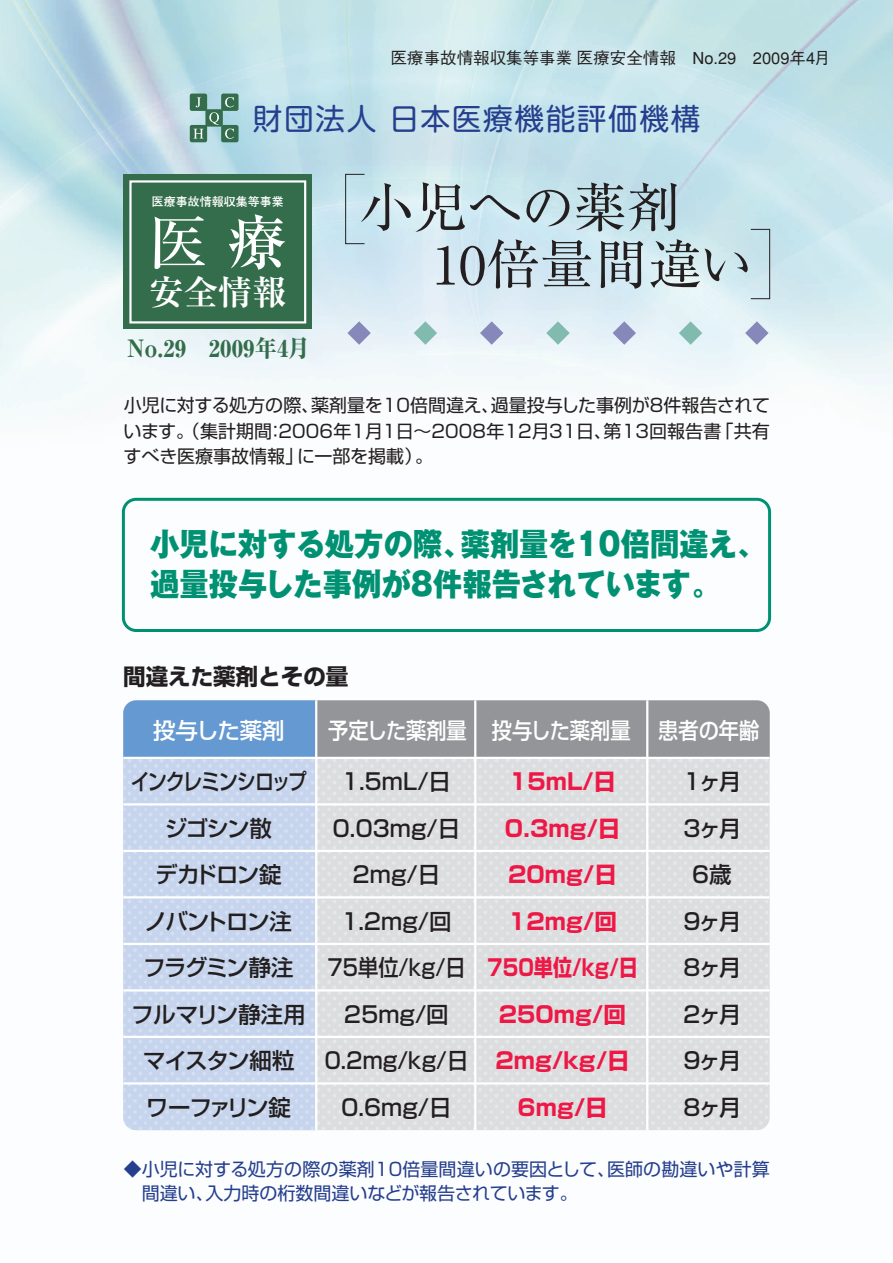
<style>
.page{position:relative;width:893px;height:1263px;background:#fff}
.page>*{position:absolute;margin:0;border:0;box-sizing:border-box;transform-origin:0 0}
.t1{font:500 59.4px "Ryumin";color:#fff}
.t2{font:54px/57px "Ryumin";color:#231f20}
.t3{font:700 34.35px "Ryumin";color:#fff}
.t4{font:31.5px/40.5px "Gothic MB101 hea";color:#009173;scale:.93 1}
.t5{font:29.85px "Shin M Go";letter-spacing:.05em;color:#253f8e}
.t6{font:800 24px "Ryumin";color:#346d4b;scale:.95 1}
.t7{font:500 22.5px/46.5px "Shin Go";color:#231f20;text-align:center}
.t8{font:500 22.5px/46.5px "Shin Go";letter-spacing:-.045em;color:#231f20;text-align:center;scale:.85 1}
.t9{font:700 22.5px/46.5px "Shin Go";color:#ed1845;text-align:center}
.t10{font:500 22.5px/46.5px "Shin Go";letter-spacing:-.095em;color:#231f20;text-align:center}
.t11{font:500 22.5px "Shin Go";color:#fff;scale:.9 1}
.t12{font:700 22.5px "Shin Go";color:#231f20}
.t13{font:500 22.5px "Shin Go";color:#fff}
.t14{font:18px/25.5px "Shin Go";letter-spacing:.005em;color:#231f20;text-align:justify}
.t15{font:18px/24px "Shin Go";color:#253f8e}
.t16{font:500 16.5px "Gothic BBB";color:#231f20}
.t17{font:700 12px "Futo Go B101";color:#fff}
</style>
<div class="page">
<img style="left:0;top:0;width:893px;height:1131px">
<div style="left:345px;top:174px;width:20px;height:70px;border:1px solid #231f20"></div>
<div style="left:750px;top:229px;width:20px;height:70px;border:1px solid #231f20"></div>
<div style="left:124px;top:174px;width:188px;height:155px;background:#346d4b"></div>
<div style="left:129px;top:180px;width:177px;height:143px;border:2px solid #fff"></div>
<svg style="left:347px;top:321px;width:24px;height:24px"></svg>
<svg style="left:414px;top:321px;width:23px;height:24px"></svg>
<svg style="left:480px;top:321px;width:23px;height:24px"></svg>
<svg style="left:546px;top:321px;width:24px;height:24px"></svg>
<svg style="left:613px;top:321px;width:23px;height:24px"></svg>
<svg style="left:679px;top:321px;width:23px;height:24px"></svg>
<svg style="left:745px;top:321px;width:24px;height:24px"></svg>
<div style="left:205px;top:109px;width:18px;height:18px;background:#346d4b;border-radius:2px"></div>
<svg style="left:209px;top:112px;width:10px;height:13px"></svg>
<div style="left:221px;top:125px;width:18px;height:17px;background:#346d4b;border-radius:2px"></div>
<svg style="left:225px;top:129px;width:9px;height:10px"></svg>
<div style="left:190px;top:94px;width:17px;height:17px;background:#346d4b;border-radius:2px"></div>
<svg style="left:196px;top:97px;width:5px;height:10px"></svg>
<div style="left:221px;top:94px;width:18px;height:17px;background:#346d4b;border-radius:2px"></div>
<svg style="left:225px;top:97px;width:9px;height:10px"></svg>
<div style="left:190px;top:125px;width:17px;height:17px;background:#346d4b;border-radius:2px"></div>
<svg style="left:193px;top:129px;width:10px;height:10px"></svg>
<div style="left:122px;top:498px;width:649px;height:134px;border:3px solid #009173;border-radius:13px"></div>
<div style="left:123px;top:700px;width:647px;height:430px;background:#dcdddf;border-radius:13px"></div>
<svg style="left:123px;top:759px;width:192px;height:371px;background:#c8d7ed"></svg>
<svg style="left:123px;top:700px;width:647px;height:57px;background:#8697aa"></svg>
<hr style="left:123px;top:757px;width:647px;height:2px;background:#fff">
<hr style="left:123px;top:803px;width:647px;height:2px;background:#fff">
<hr style="left:123px;top:850px;width:647px;height:2px;background:#fff">
<hr style="left:123px;top:896px;width:647px;height:2px;background:#fff">
<hr style="left:123px;top:943px;width:647px;height:2px;background:#fff">
<hr style="left:123px;top:989px;width:647px;height:2px;background:#fff">
<hr style="left:123px;top:1036px;width:647px;height:2px;background:#fff">
<hr style="left:123px;top:1082px;width:647px;height:2px;background:#fff">
<hr style="left:315px;top:700px;width:2px;height:430px;background:#fff">
<hr style="left:474px;top:700px;width:2px;height:430px;background:#fff">
<hr style="left:646px;top:700px;width:2px;height:430px;background:#fff">
<p class="t16" style="left:391px;top:48px;width:441px">医療事故情報収集等事業医療安全情報 No.29 2009年4月</p>
<h3 class="t5" style="left:253px;top:97px;width:449px">財団法人日本医療機能評価機構</h3>
<p class="t17" style="left:152px;top:194px;width:133px">医療事故情報収集等事業</p>
<h1 class="t1" style="left:149px;top:206px;width:140px">医療</h1>
<h3 class="t3" style="left:149px;top:271px;width:139px">安全情報</h3>
<h3 class="t6" style="left:127px;top:333px;width:194px">No.29 2009年4月</h3>
<h2 class="t2" style="left:432px;top:178px;width:323px;text-indent:-72px">小児への薬剤<br>10倍量間違い</h2>
<p class="t14" style="left:124px;top:391px;width:648px">小児に対する処方の際、薬剤量を10倍間違え、過量投与した事例が8件報告されています。（集計期間：2006年1月1日～2008年12月31日、第13回報告書「共有すべき医療事故情報」に一部を掲載）。</p>
<h3 class="t4" style="left:150px;top:520px;width:664px">小児に対する処方の際、薬剤量を10倍間違え、過量投与した事例が8件報告されています。</h3>
<p class="t12" style="left:123px;top:661px;width:227px">間違えた薬剤とその量</p>
<p class="t11" style="left:328px;top:716px;width:156px">予定した薬剤量</p>
<p class="t8" style="left:131px;top:757px;width:208px">インクレミンシロップジゴシン散<br>デカドロン錠<br>ノバントロン注<br>フラグミン静注フルマリン静注用マイスタン細粒ワーファリン錠</p>
<p class="t7" style="left:325px;top:757px;width:145px">1.5mL/日<br>0.03mg/日<br>2mg/日<br>1.2mg/回<br>75単位/kg/日<br>25mg/回<br>0.2mg/kg/日<br>0.6mg/日</p>
<p class="t13" style="left:153px;top:716px;width:133px">投与した薬剤</p>
<p class="t11" style="left:492px;top:716px;width:156px">投与した薬剤量</p>
<p class="t9" style="left:487px;top:757px;width:152px">15mL/日<br>0.3mg/日<br>20mg/日<br>12mg/回<br>750単位/kg/日<br>250mg/回<br>2mg/kg/日<br>6mg/日</p>
<p class="t11" style="left:658px;top:716px;width:114px">患者の年齢</p>
<p class="t10" style="left:683px;top:757px;width:59px">1ヶ月<br>3ヶ月<br>6歳<br>9ヶ月<br>8ヶ月<br>2ヶ月<br>9ヶ月<br>8ヶ月</p>
<p class="t15" style="left:142px;top:1156px;width:630px;text-indent:-18px">◆小児に対する処方の際の薬剤10倍量間違いの要因として、医師の勘違いや計算間違い、入力時の桁数間違いなどが報告されています。</p>
</div>
